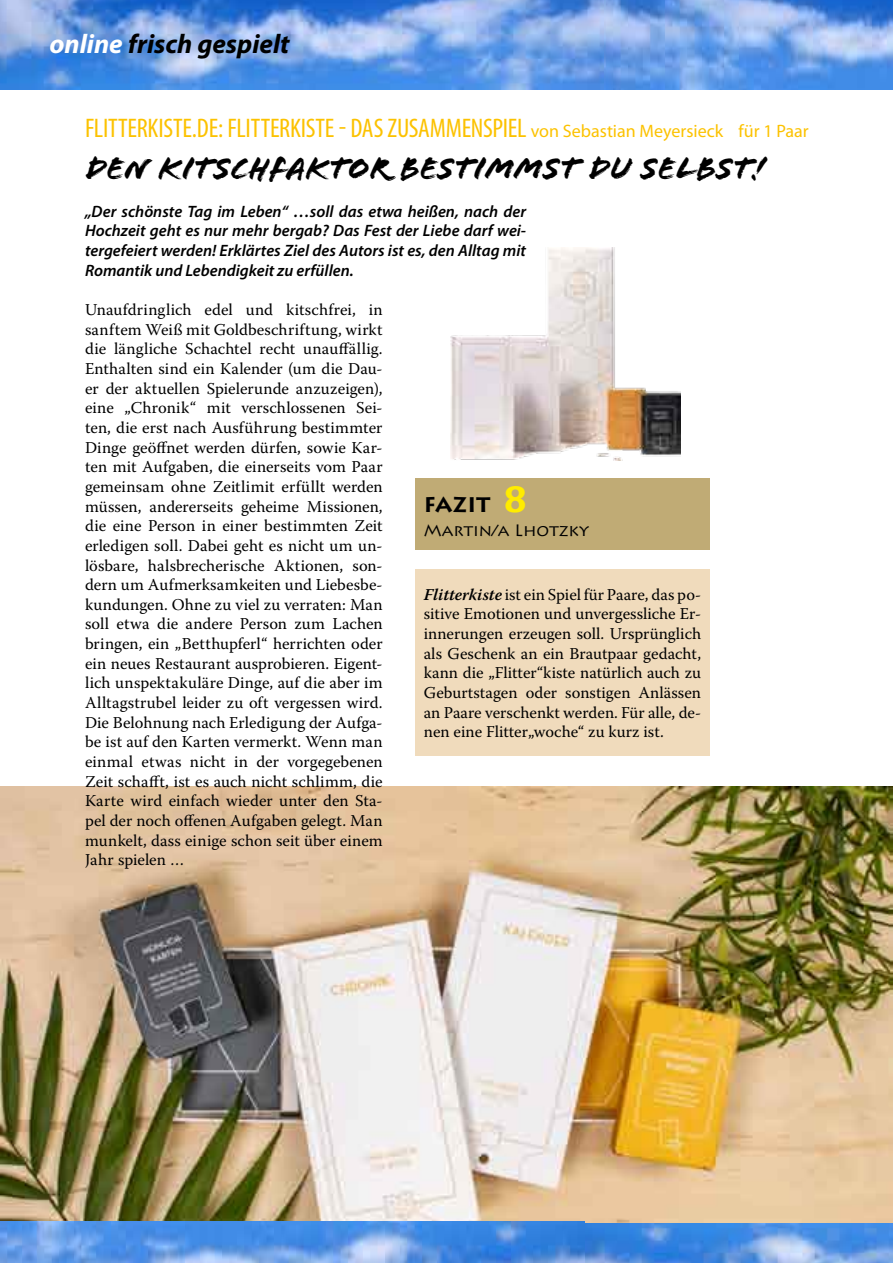
<style>
.page{position:relative;width:893px;height:1263px;background:#fff}
.page>*{position:absolute;margin:0;border:0;box-sizing:border-box;transform-origin:0 0}
.t1{font:33px "Flood Std";color:#000}
.t2{font:condensed 27px "Myriad Pro";letter-spacing:-.01em;color:#fcc200}
.t3{font:italic 700 27px "Myriad Pro";color:#000}
.t4{font:700 21px "Lithos Pro";color:#000}
.t5{font:16.5px/19.6px "Warnock Pro";color:#000;text-align:justify}
.t6{font:italic 600 16.5px/19.6px "Myriad Pro";color:#000;text-align:justify}
.t7{font:16.5px "Lithos Pro";color:#000}
.s1{color:#fff}
.s2{font-stretch:normal;font-size:18px}
.s3{font-size:36px;color:#ffec00}
.s4{font-weight:600;font-style:italic}
</style>
<div class="page">
<img style="left:0;top:787px;width:892px;height:436px">
<hr style="left:892px;top:0;width:1px;height:94px;background:#ffec00">
<img style="left:0;top:0;width:893px;height:89px">
<img style="left:584px;top:1223px;width:309px;height:40px">
<img style="left:0;top:1222px;width:584px;height:41px">
<div style="left:415px;top:478px;width:295px;height:72px;background:#c0ab75"></div>
<div style="left:415px;top:569px;width:295px;height:187px;background:#f0dbbc"></div>
<img style="left:451px;top:248px;width:230px;height:212px">
<h2 class="t3" style="left:49px;top:26px;width:242px"><span class="s1">online</span> frisch gespielt</h2>
<h2 class="t2" style="left:85px;top:112px;width:725px">FLITTERKISTE.DE: FLITTERKISTE - DAS ZUSAMMENSPIEL <span class="s2">von Sebastian Meyersieck für 1 Paar</span></h2>
<h1 class="t1" style="left:85px;top:150px;width:682px">Den Kitschfaktor bestimmst Du selbst!</h1>
<p class="t6" style="left:85px;top:201px;width:443px">„Der schönste Tag im Leben“ …soll das etwa heißen, nach der Hochzeit geht es nur mehr bergab? Das Fest der Liebe darf wei&shy;tergefeiert werden! Erklärtes Ziel des Autors ist es, den Alltag mit Romantik und Lebendigkeit zu erfüllen.</p>
<p class="t5" style="left:85px;top:299px;width:299px">Unaufdringlich edel und kitschfrei, in sanftem Weiß mit Goldbeschriftung, wirkt die längliche Schachtel recht unauffällig.<br>Enthalten sind ein Kalender (um die Dau&shy;er der aktuellen Spielerunde anzuzeigen), eine „Chronik“ mit verschlossenen Sei&shy;ten, die erst nach Ausführung bestimmter Dinge geöffnet werden dürfen, sowie Kar&shy;ten mit Aufgaben, die einerseits vom Paar gemeinsam ohne Zeitlimit erfüllt werden müssen, andererseits geheime Missionen, die eine Person in einer bestimmten Zeit erledigen soll. Dabei geht es nicht um un&shy;lösbare, halsbrecherische Aktionen, son&shy;dern um Aufmerksamkeiten und Liebesbe&shy;kundungen. Ohne zu viel zu verraten: Man soll etwa die andere Person zum Lachen bringen, ein „Betthupferl“ herrichten oder ein neues Restaurant ausprobieren. Eigent&shy;lich unspektakuläre Dinge, auf die aber im Alltagstrubel leider zu oft vergessen wird.<br>Die Belohnung nach Erledigung der Aufga&shy;be ist auf den Karten vermerkt. Wenn man einmal etwas nicht in der vorgegebenen Zeit schafft, ist es auch nicht schlimm, die Karte wird einfach wieder unter den Sta&shy;pel der noch offenen Aufgaben gelegt. Man munkelt, dass einige schon seit über einem Jahr spielen …</p>
<p class="t4" style="left:424px;top:492px;width:107px">FAZIT <span class="s3">8</span></p>
<p class="t7" style="left:424px;top:521px;width:167px">Martin/a Lhotzky</p>
<p class="t5" style="left:424px;top:584px;width:279px"><span class="s4">Flitterkiste</span> ist ein Spiel für Paare, das po&shy;sitive Emotionen und unvergessliche Er&shy;innerungen erzeugen soll. Ursprünglich als Geschenk an ein Brautpaar gedacht, kann die „Flitter“kiste natürlich auch zu Geburtstagen oder sonstigen Anlässen an Paare verschenkt werden. Für alle, de&shy;nen eine Flitter„woche“ zu kurz ist.</p>
</div>
